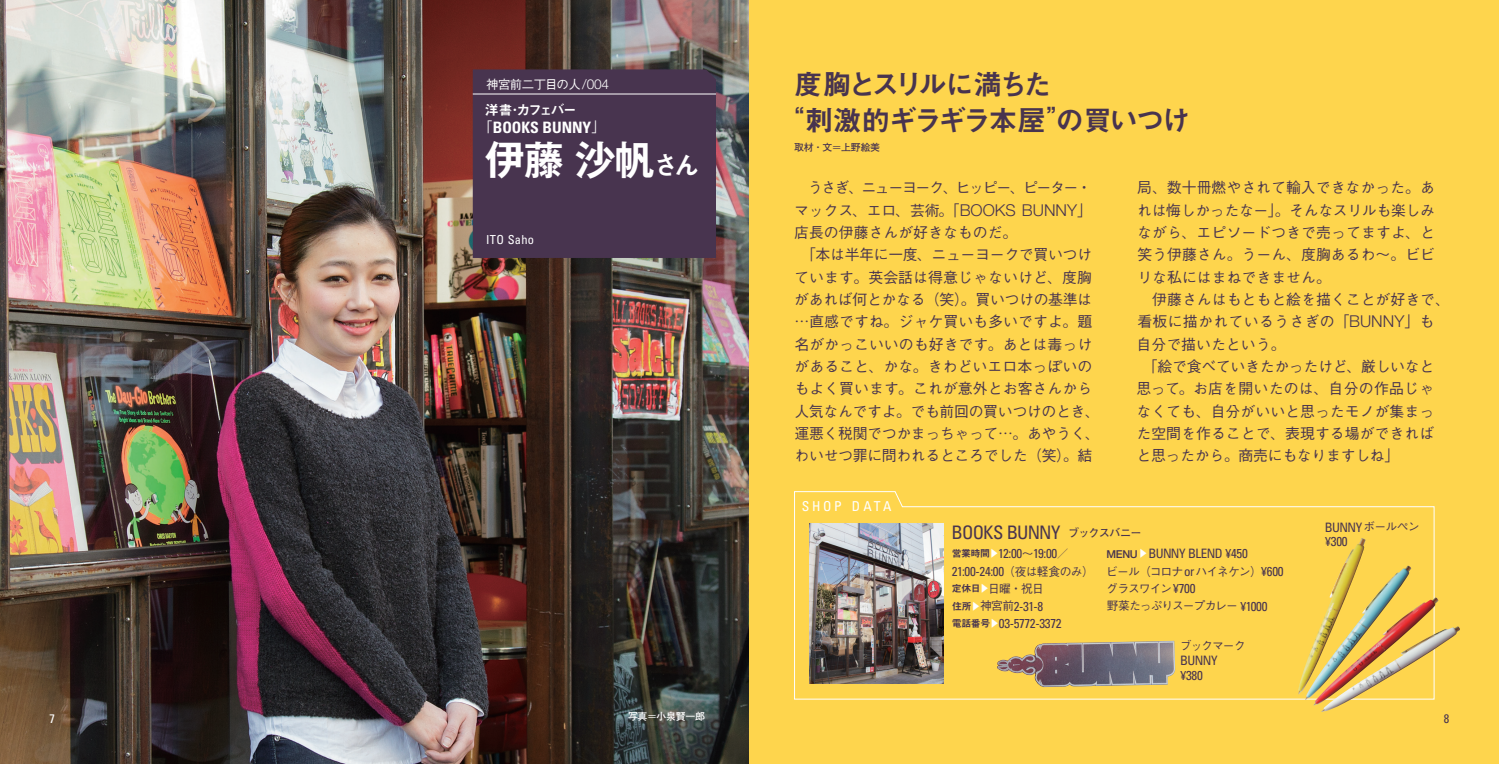
<style>
.page{position:relative;width:1499px;height:764px;background:#fff}
.page>*{position:absolute;margin:0;border:0;box-sizing:border-box;transform-origin:0 0}
.t1{font:700 39.73px "Gothic MB101 Pro De";color:#fff}
.t2{font:28.53px/36.1px "Midashi Go Pro MB31";letter-spacing:-.095em;color:#48344f}
.t3{font:condensed 18.55px "Univers";letter-spacing:-.045em;color:#48344f}
.t4{font:700 condensed 15.75px "Univers";color:#fff}
.t5{font:500 14.88px/22.4px "Gothic BBB Pro";color:#48344f;text-align:justify}
.t6{font:500 14.88px "Gothic BBB Pro";letter-spacing:-.025em;color:#48344f}
.t7{font:500 14.88px "Gothic BBB Pro";letter-spacing:-.02em;color:#48344f}
.t8{font:500 14.88px "Gothic BBB Pro";letter-spacing:-.09em;color:#48344f}
.t9{font:500 14.88px "Gothic BBB Pro";letter-spacing:.02em;color:#48344f}
.t10{font:condensed 13.65px "Univers";letter-spacing:.195em;color:#fff}
.t11{font:13.65px "Midashi Go Pro MB31";letter-spacing:-.13em;color:#fff}
.t12{font:condensed 12.95px/17.3px "Univers";letter-spacing:-.03em;color:#48344f}
.t13{font:500 12.42px "Gothic BBB Pro";letter-spacing:-.05em;color:#fff}
.t14{font:condensed 12.42px "Univers";letter-spacing:.02em;color:#fff}
.t15{font:condensed 12.42px "Univers";color:#48344f}
.t16{font:500 11.72px/17.3px "Gothic BBB Pro";letter-spacing:-.08em;color:#48344f}
.t17{font:700 9.97px "Futo Go B101 Pro";letter-spacing:-.02em;color:#48344f}
.t18{font:700 9.97px "Futo Go B101 Pro";letter-spacing:-.03em;color:#fff}
.s1{font-family:"Helvetica Neue LT Pro";font-weight:300;font-size:13.65px}
.s2{font-family:"Gothic BBB Pro";font-weight:500}
.s3{font-family:"Gothic BBB Pro";font-weight:500;font-stretch:normal;font-size:13.65px}
.s4{font-family:"Midashi Go Pro MB31";font-weight:400;font-size:26.07px}
.s5{font-family:"Helvetica Neue LT Pro";font-weight:300;font-size:16.45px}
.s6{font-family:"Futo Go B101 Pro";font-weight:700;font-stretch:normal;font-size:11.2px}
.s7{font-family:"Midashi Go Pro MB31";font-stretch:normal;font-size:9.97px}
.s8{font-family:"Midashi Go Pro MB31";font-stretch:normal;font-size:9.97px;color:#fff}
.s9{font-family:"Gothic BBB Pro";font-weight:500;font-stretch:normal;font-size:11.72px}
.s10{font-family:"Midashi Go Pro MB31";font-weight:400;font-size:9.97px}
.s11{font-family:"Midashi Go Pro MB31";font-weight:400;font-size:9.97px;color:#fff}
.s12{font-family:"Helvetica Neue LT Pro";font-weight:500;font-stretch:normal;font-size:10.85px}
.s13{font-family:"Univers";font-weight:400;font-stretch:condensed;font-size:12.95px}
</style>
<div class="page">
<img style="left:0;top:0;width:749px;height:764px">
<div style="left:749px;top:0;width:749px;height:764px;background:#fed54d"></div>
<svg style="left:794px;top:491px;width:640px;height:209px"></svg>
<img style="left:809px;top:523px;width:134px;height:161px">
<img style="left:996px;top:641px;width:178px;height:46px">
<img style="left:1304px;top:566px;width:107px;height:134px">
<img style="left:1297px;top:538px;width:68px;height:156px">
<img style="left:1312px;top:597px;width:126px;height:109px">
<img style="left:1320px;top:626px;width:139px;height:86px">
<div style="left:473px;top:69px;width:243px;height:189px;background:#48344f"></div>
<hr style="left:472px;top:94px;width:244px;height:1px;background:#fff">
<p class="t13" style="left:486px;top:74px;width:124px">神宮前二丁目の人<span class="s1">/004</span></p>
<p class="t11" style="left:485px;top:99px;width:93px">洋書<span class="s2">・</span>カフェバー</p>
<p class="t4" style="left:479px;top:117px;width:128px"><span class="s3">「</span>BOOKS BUNNY<span class="s3">」</span></p>
<h1 class="t1" style="left:485px;top:127px;width:216px">伊藤沙帆<span class="s4">さん</span></h1>
<p class="t14" style="left:486px;top:232px;width:49px">ITO Saho</p>
<h2 class="t2" style="left:776px;top:62px;width:416px;text-indent:18px">度胸とスリルに満ちた<br><span class="s2">“</span>刺激的ギラギラ本屋<span class="s2">”</span>の買いつけ</h2>
<p class="t17" style="left:794px;top:140px;width:88px">取材<span class="s2">・</span>文<span class="s2">＝</span>上野絵美</p>
<p class="t8" style="left:807px;top:176px;width:285px">うさぎ、ニューヨーク、ヒッピー、ピーター・</p>
<p class="t5" style="left:794px;top:197px;width:299px">マックス、エロ、芸術。「<span class="s5">BOOKS BUNNY</span>」</p>
<p class="t5" style="left:794px;top:219px;width:225px">店長の伊藤さんが好きなものだ。</p>
<p class="t7" style="left:801px;top:243px;width:292px">「本は半年に一度、ニューヨークで買いつけ</p>
<p class="t5" style="left:794px;top:264px;width:299px">ています。英会話は得意じゃないけど、度胸</p>
<p class="t6" style="left:794px;top:287px;width:299px">があれば何とかなる（笑）。買いつけの基準は</p>
<p class="t5" style="left:794px;top:309px;width:299px">…直感ですね。ジャケ買いも多いですよ。題</p>
<p class="t5" style="left:794px;top:331px;width:299px">名がかっこいいのも好きです。あとは毒っけ</p>
<p class="t5" style="left:794px;top:353px;width:299px">があること、かな。きわどいエロ本っぽいの</p>
<p class="t5" style="left:794px;top:376px;width:299px">もよく買います。これが意外とお客さんから</p>
<p class="t6" style="left:794px;top:399px;width:307px">人気なんですよ。でも前回の買いつけのとき、</p>
<p class="t6" style="left:794px;top:421px;width:307px">運悪く税関でつかまっちゃって…。あやうく、</p>
<p class="t6" style="left:794px;top:444px;width:299px">わいせつ罪に問われるところでした（笑）。結</p>
<p class="t10" style="left:801px;top:498px;width:91px">SHOP DATA</p>
<p class="t5" style="left:1137px;top:175px;width:299px">局、数十冊燃やされて輸入できなかった。あれは悔しかったなー」。そんなスリルも楽しみながら、エピソードつきで売ってますよ、と笑う伊藤さん。うーん、度胸あるわ～。ビビリな私にはまねできません。</p>
<p class="t5" style="left:1152px;top:286px;width:299px">伊藤さんはもともと絵を描くことが好きで、</p>
<p class="t9" style="left:1137px;top:310px;width:298px">看板に描かれているうさぎの「<span class="s5">BUNNY</span>」も</p>
<p class="t5" style="left:1136px;top:331px;width:150px">自分で描いたという。</p>
<p class="t7" style="left:1142px;top:354px;width:293px">「絵で食べていきたかったけど、厳しいなと</p>
<p class="t5" style="left:1136px;top:376px;width:299px">思って。お店を開いたのは、自分の作品じゃ</p>
<p class="t5" style="left:1136px;top:398px;width:299px">なくても、自分がいいと思ったモノが集まっ</p>
<p class="t5" style="left:1136px;top:420px;width:299px">た空間を作ることで、表現する場ができれば</p>
<p class="t7" style="left:1136px;top:444px;width:264px">と思ったから。商売にもなりますしね」</p>
<p class="t3" style="left:951px;top:521px;width:192px">BOOKS BUNNY <span class="s6">ブックスバニー</span></p>
<p class="t12" style="left:951px;top:545px;width:143px"><span class="s7">営業時間</span><span class="s8">▶</span>12:00<span class="s9">～</span>19:00<span class="s9">／<br></span>21:00-24:00<span class="s9">（夜は軽食のみ）</span></p>
<p class="t16" style="left:951px;top:578px;width:93px"><span class="s10">定休日</span><span class="s11">▶</span>日曜・祝日</p>
<p class="t12" style="left:951px;top:597px;width:111px"><span class="s7">住所</span><span class="s8">▶</span><span class="s9">神宮前</span>2-31-8<br><span class="s7">電話番号</span><span class="s8">▶</span>03-5772-3372</p>
<p class="t12" style="left:1106px;top:545px;width:143px"><span class="s12">MENU</span><span class="s8">▶</span>BUNNY BLEND ¥450</p>
<p class="t16" style="left:1105px;top:561px;width:179px">ビール（コロナ<span class="s13">or</span>ハイネケン）<span class="s13">¥600</span>グラスワイン<span class="s13">¥700<br></span>野菜たっぷりスープカレー <span class="s13">¥1000</span></p>
<p class="t16" style="left:1179px;top:636px;width:67px">ブックマーク</p>
<p class="t12" style="left:1179px;top:653px;width:39px;line-height:14.9px">BUNNY ¥380</p>
<p class="t12" style="left:1324px;top:519px;width:96px;line-height:14.9px">BUNNY<span class="s9">ボールペン</span>¥300</p>
<p class="t18" style="left:628px;top:708px;width:78px">写真<span class="s2">＝</span>小泉賢一郎</p>
<p class="t14" style="left:49px;top:710px;width:7px">7</p>
<p class="t15" style="left:1443px;top:710px;width:7px">8</p>
</div>
